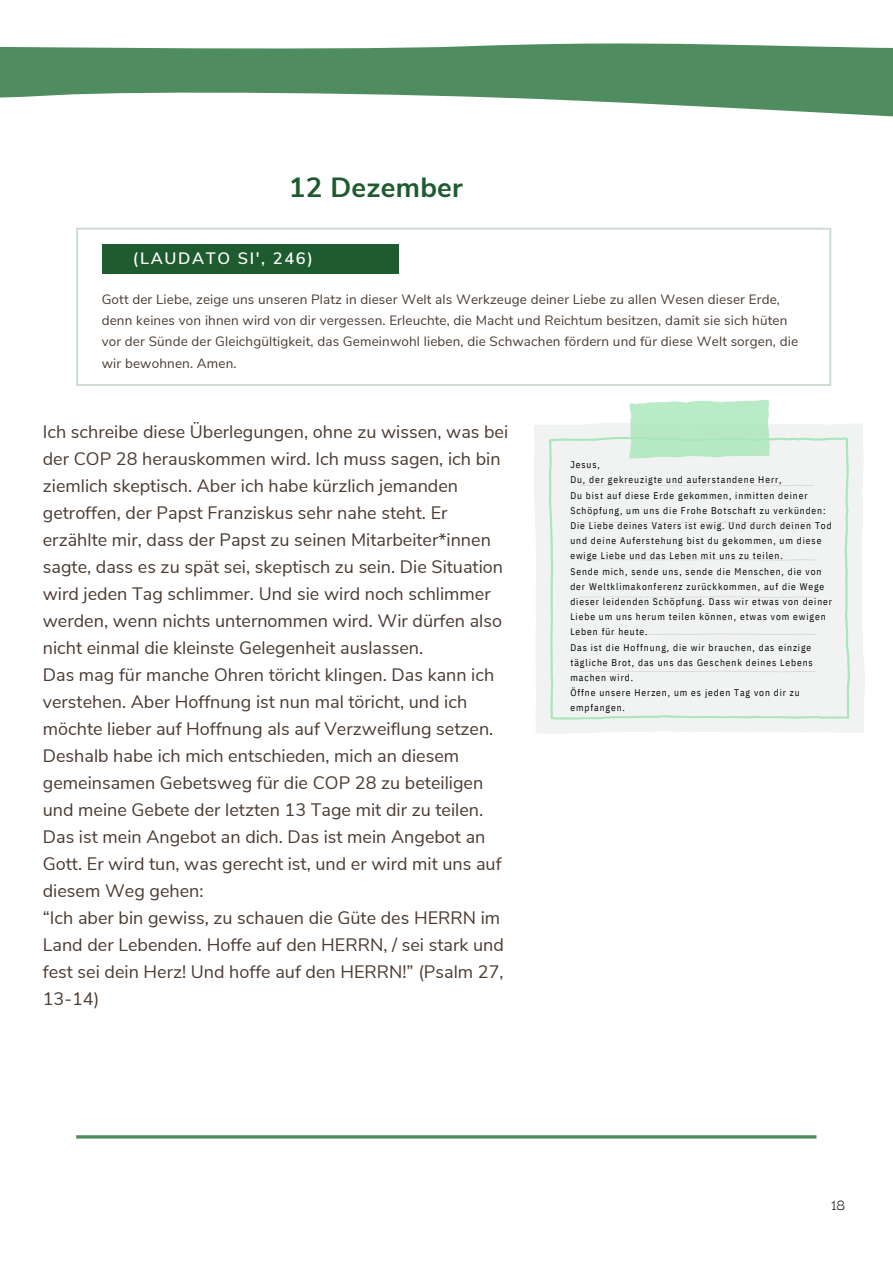
<style>
.page{position:relative;width:893px;height:1264px;background:#fff}
.page>*{position:absolute;margin:0;border:0;box-sizing:border-box;transform-origin:0 0}
.t1{font:700 27.75px "Nunito Sans";letter-spacing:.01em;color:#1e5b2e}
.t2{font:18px/27px "Nunito Sans";color:#4b3b31}
.t3{font:600 16.5px "Nunito Sans";letter-spacing:.1em;color:#fff}
.t4{font:16.5px "Darker Grotesque";color:#000}
.t5{font:13.5px/21.3px "Nunito Sans";letter-spacing:.01em;color:#4b3b31}
.t6{font:9.6px/15.1px "IBM Plex Sans Cond";letter-spacing:.095em;color:#000}
</style>
<div class="page">
<hr style="left:76px;top:1135px;width:740px;height:3px;background:#4f8c5f">
<svg style="left:76px;top:228px;width:755px;height:158px"></svg>
<div style="left:102px;top:244px;width:296px;height:30px;background:#1e5b2e"></div>
<svg style="left:534px;top:423px;width:331px;height:310px;fill:#f1f2f2"></svg>
<svg style="left:549px;top:437px;width:301px;height:282px;fill:#f1f2f2"></svg>
<svg style="left:629px;top:400px;width:140px;height:58px"></svg>
<div style="left:575px;top:484px;width:243px;height:188px;background:#f1f2f2"></div>
<svg style="left:0;top:43px;width:892px;height:74px;fill:#4f8c5f"></svg>
<p class="t1" style="left:289px;top:169px;width:175px">12 Dezember</p>
<p class="t3" style="left:133px;top:247px;width:181px">(LAUDATO SI', 246)</p>
<p class="t5" style="left:102px;top:288px;width:697px">Gott der Liebe, zeige uns unseren Platz in dieser Welt als Werkzeuge deiner Liebe zu allen Wesen dieser Erde, denn keines von ihnen wird von dir vergessen. Erleuchte, die Macht und Reichtum besitzen, damit sie sich hüten vor der Sünde der Gleichgültigkeit, das Gemeinwohl lieben, die Schwachen fördern und für diese Welt sorgen, die wir bewohnen. Amen.</p>
<p class="t2" style="left:43px;top:419px;width:467px">Ich schreibe diese Überlegungen, ohne zu wissen, was bei der COP 28 herauskommen wird. Ich muss sagen, ich bin ziemlich skeptisch. Aber ich habe kürzlich jemanden getroffen, der Papst Franziskus sehr nahe steht. Er erzählte mir, dass der Papst zu seinen Mitarbeiter*innen sagte, dass es zu spät sei, skeptisch zu sein. Die Situation wird jeden Tag schlimmer. Und sie wird noch schlimmer werden, wenn nichts unternommen wird. Wir dürfen also nicht einmal die kleinste Gelegenheit auslassen.</p>
<p class="t2" style="left:43px;top:661px;width:453px">Das mag für manche Ohren töricht klingen. Das kann ich verstehen. Aber Hoffnung ist nun mal töricht, und ich möchte lieber auf Hoffnung als auf Verzweiflung setzen.<br>Deshalb habe ich mich entschieden, mich an diesem gemeinsamen Gebetsweg für die COP 28 zu beteiligen und meine Gebete der letzten 13 Tage mit dir zu teilen.</p>
<p class="t2" style="left:43px;top:823px;width:460px">Das ist mein Angebot an dich. Das ist mein Angebot an<br>Gott. Er wird tun, was gerecht ist, und er wird mit uns auf diesem Weg gehen:</p>
<p class="t2" style="left:43px;top:904px;width:462px">“Ich aber bin gewiss, zu schauen die Güte des HERRN im Land der Lebenden. Hoffe auf den HERRN, / sei stark und fest sei dein Herz! Und hoffe auf den HERRN!” (Psalm 27, 13-14)</p>
<p class="t6" style="left:570px;top:457px;width:31px">Jesus,</p>
<p class="t6" style="left:570px;top:472px;width:213px">Du, der gekreuzigte und auferstandene Herr,</p>
<p class="t6" style="left:570px;top:487px;width:263px">Du bist auf diese Erde gekommen, inmitten deiner Schöpfung, um uns die Frohe Botschaft zu verkünden:<br>Die Liebe deines Vaters ist ewig. Und durch deinen Tod und deine Auferstehung bist du gekommen, um diese ewige Liebe und das Leben mit uns zu teilen.</p>
<p class="t6" style="left:570px;top:563px;width:263px">Sende mich, sende uns, sende die Menschen, die von der Weltklimakonferenz zurückkommen, auf die Wege dieser leidenden Schöpfung. Dass wir etwas von deiner Liebe um uns herum teilen können, etwas vom ewigen Leben für heute.</p>
<p class="t6" style="left:570px;top:639px;width:244px">Das ist die Hoffnung, die wir brauchen, das einzige tägliche Brot, das uns das Geschenk deines Lebens machen wird.</p>
<p class="t6" style="left:570px;top:685px;width:231px">Öffne unsere Herzen, um es jeden Tag von dir zu empfangen.</p>
<p class="t4" style="left:831px;top:1192px;width:15px">18</p>
</div>
